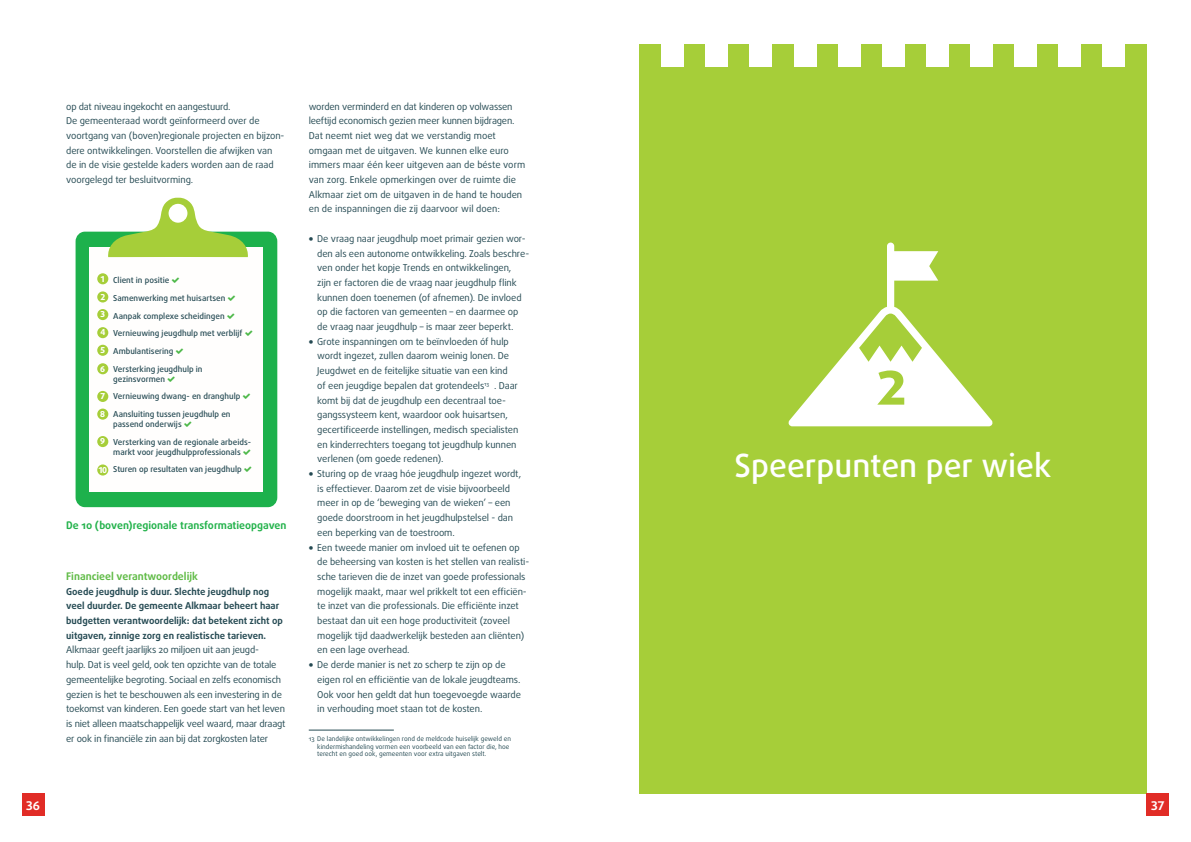
<style>
.page{position:relative;width:1191px;height:842px;background:#fff}
.page>*{position:absolute;margin:0;border:0;box-sizing:border-box;transform-origin:0 0}
.hoofdstuk{font:700 62px "Daxline Pro";color:#a6ce39}
.hoofdstuk-2{font:500 32px "Daxline Pro";color:#fff}
.t1{font:700 12px "Daxline Pro";color:#fff}
.tussenkop{font:700 10.5px "Daxline Pro";color:#23b24b}
.tussenkop-2{font:700 10.5px "Daxline Pro";color:#60bb46}
.body{font:9.5px/14.7px "Daxline Pro";letter-spacing:-.01em;color:#254a53}
.body-2{font:700 9.5px/14.7px "Daxline Pro";color:#254a53}
.t2{font:500 8.2px/17.6px "Daxline Pro";color:#254a53}
.t3{font:800 8.2px/17.6px "Daxline Pro";color:#fff}
.voetnoot{font:6.5px/7.8px "Daxline Pro";color:#254a53}
.s1{font-weight:900}
</style>
<div class="page">
<div style="left:639px;top:44px;width:507px;height:750px;background:#a6ce39"></div>
<div style="left:661px;top:22px;width:22px;height:44px;background:#fff"></div>
<div style="left:706px;top:22px;width:22px;height:44px;background:#fff"></div>
<div style="left:750px;top:22px;width:22px;height:44px;background:#fff"></div>
<div style="left:794px;top:22px;width:22px;height:44px;background:#fff"></div>
<div style="left:838px;top:22px;width:22px;height:44px;background:#fff"></div>
<div style="left:882px;top:22px;width:22px;height:44px;background:#fff"></div>
<div style="left:926px;top:22px;width:22px;height:44px;background:#fff"></div>
<div style="left:970px;top:22px;width:22px;height:44px;background:#fff"></div>
<div style="left:1014px;top:22px;width:22px;height:44px;background:#fff"></div>
<div style="left:1058px;top:22px;width:22px;height:44px;background:#fff"></div>
<div style="left:1102px;top:22px;width:22px;height:44px;background:#fff"></div>
<div style="left:1146px;top:794px;width:23px;height:22px;background:#e12c26"></div>
<div style="left:22px;top:794px;width:22px;height:22px;background:#e12c26"></div>
<hr style="left:309px;top:730px;width:85px;height:1px;background:#254a53">
<svg style="left:788px;top:243px;width:204px;height:183px"></svg>
<div style="left:76px;top:232px;width:201px;height:275px;background:#1db14c;border-radius:10px"></div>
<div style="left:90px;top:247px;width:173px;height:245px;background:#fffefd"></div>
<svg style="left:107px;top:198px;width:142px;height:59px"></svg>
<div style="left:97px;top:273px;width:11px;height:11px;background:#a6ce39;border-radius:50%"></div>
<div style="left:97px;top:291px;width:11px;height:11px;background:#a6ce39;border-radius:50%"></div>
<div style="left:97px;top:309px;width:11px;height:11px;background:#a6ce39;border-radius:50%"></div>
<div style="left:97px;top:327px;width:11px;height:11px;background:#a6ce39;border-radius:50%"></div>
<div style="left:97px;top:345px;width:11px;height:11px;background:#a6ce39;border-radius:50%"></div>
<div style="left:97px;top:363px;width:11px;height:11px;background:#a6ce39;border-radius:50%"></div>
<div style="left:97px;top:391px;width:11px;height:11px;background:#a6ce39;border-radius:50%"></div>
<div style="left:97px;top:409px;width:11px;height:11px;background:#a6ce39;border-radius:50%"></div>
<div style="left:97px;top:436px;width:11px;height:11px;background:#a6ce39;border-radius:50%"></div>
<div style="left:97px;top:464px;width:11px;height:11px;background:#a6ce39;border-radius:50%"></div>
<p class="body" style="left:66px;top:99px;width:166px">op dat niveau ingekocht en aangestuurd.</p>
<p class="body" style="left:66px;top:114px;width:220px">De gemeenteraad wordt geïnformeerd over de voortgang van (boven)regionale projecten en bijzon&shy;dere ontwikkelingen. Voorstellen die afwijken van de in de visie gestelde kaders worden aan de raad voorgelegd ter besluitvorming.</p>
<p class="t3" style="left:101px;top:270px;width:5px">1</p>
<p class="t3" style="left:100px;top:288px;width:6px">2<br>3</p>
<p class="t3" style="left:100px;top:324px;width:6px">4<br>5</p>
<p class="t3" style="left:100px;top:360px;width:6px">6</p>
<p class="t3" style="left:100px;top:387px;width:6px">7<br>8</p>
<p class="t3" style="left:100px;top:433px;width:6px">9</p>
<p class="t3" style="left:99px;top:461px;width:10px">10</p>
<p class="t2" style="left:113px;top:272px;width:131px">Client in positie<br>Samenwerking met huisartsen<br>Aanpak complexe scheidingen<br>Vernieuwing jeugdhulp met verblijf<br>Ambulantisering<br>Versterking jeugdhulp in</p>
<p class="t2" style="left:113px;top:370px;width:129px">gezinsvormen<br>Vernieuwing dwang- en dranghulp<br>Aansluiting tussen jeugdhulp en</p>
<p class="t2" style="left:113px;top:415px;width:139px">passend onderwijs<br>Versterking van de regionale arbeids-</p>
<p class="t2" style="left:113px;top:443px;width:130px">markt voor jeugdhulpprofessionals<br>Sturen op resultaten van jeugdhulp</p>
<p class="tussenkop" style="left:66px;top:518px;width:222px">De 10 (boven)regionale transformatieopgaven</p>
<p class="tussenkop-2" style="left:66px;top:569px;width:133px">Financieel verantwoordelijk</p>
<p class="body-2" style="left:66px;top:584px;width:218px">Goede jeugdhulp is duur. Slechte jeugdhulp nog veel duurder. De gemeente Alkmaar beheert haar budgetten verantwoordelijk: dat betekent zicht op uitgaven, zinnige zorg en realistische tarieven.</p>
<p class="body" style="left:66px;top:643px;width:221px">Alkmaar geeft jaarlijks 20 miljoen uit aan jeugd-<br>hulp. Dat is veel geld, ook ten opzichte van de totale gemeentelijke begroting. Sociaal en zelfs economisch gezien is het te beschouwen als een investering in de toekomst van kinderen. Een goede start van het leven is niet alleen maatschappelijk veel waard, maar draagt er ook in financiële zin aan bij dat zorgkosten later</p>
<p class="body" style="left:309px;top:99px;width:207px">worden verminderd en dat kinderen op volwassen leeftijd economisch gezien meer kunnen bijdragen.</p>
<p class="body" style="left:309px;top:128px;width:218px">Dat neemt niet weg dat we verstandig moet omgaan met de uitgaven. We kunnen elke euro immers maar één keer uitgeven aan de béste vorm van zorg. Enkele opmerkingen over de ruimte die Alkmaar ziet om de uitgaven in de hand te houden en de inspanningen die zij daarvoor wil doen:</p>
<p class="body" style="left:317px;top:231px;width:213px;text-indent:-9px"><span class="s1">•</span> De vraag naar jeugdhulp moet primair gezien wor&shy;den als een autonome ontwikkeling. Zoals beschre&shy;ven onder het kopje Trends en ontwikkelingen,<br>zijn er factoren die de vraag naar jeugdhulp flink kunnen doen toenemen (of afnemen). De invloed op die factoren van gemeenten – en daarmee op de vraag naar jeugdhulp – is maar zeer beperkt.</p>
<p class="body" style="left:317px;top:334px;width:203px;text-indent:-9px"><span class="s1">•</span> Grote inspanningen om te beïnvloeden óf hulp wordt ingezet, zullen daarom weinig lonen. De Jeugdwet en de feitelijke situatie van een kind of een jeugdige bepalen dat grotendeels<sup>13</sup> . Daar komt bij dat de jeugdhulp een decentraal toe&shy;gangssysteem kent, waardoor ook huisartsen, gecertificeerde instellingen, medisch specialisten en kinderrechters toegang tot jeugdhulp kunnen verlenen (om goede redenen).</p>
<p class="body" style="left:317px;top:466px;width:205px;text-indent:-9px"><span class="s1">•</span> Sturing op de vraag hóe jeugdhulp ingezet wordt, is effectiever. Daarom zet de visie bijvoorbeeld meer in op de ‘beweging van de wieken’ – een goede doorstroom in het jeugdhulpstelsel - dan een beperking van de toestroom.</p>
<p class="body" style="left:317px;top:540px;width:213px;text-indent:-9px"><span class="s1">•</span> Een tweede manier om invloed uit te oefenen op de beheersing van kosten is het stellen van realisti&shy;sche tarieven die de inzet van goede professionals mogelijk maakt, maar wel prikkelt tot een efficiën&shy;te inzet van die professionals. Die efficiënte inzet bestaat dan uit een hoge productiviteit (zoveel mogelijk tijd daadwerkelijk besteden aan cliënten) en een lage overhead.</p>
<p class="body" style="left:317px;top:657px;width:205px;text-indent:-9px"><span class="s1">•</span> De derde manier is net zo scherp te zijn op de eigen rol en efficiëntie van de lokale jeugdteams.<br>Ook voor hen geldt dat hun toegevoegde waarde in verhouding moet staan tot de kosten.</p>
<p class="voetnoot" style="left:317px;top:734px;width:195px;text-indent:-9px">13 De landelijke ontwikkelingen rond de meldcode huiselijk geweld en kindermishandeling vormen een voorbeeld van een factor die, hoe terecht en goed ook, gemeenten voor extra uitgaven stelt.</p>
<p class="hoofdstuk" style="left:876px;top:341px;width:32px">2</p>
<p class="hoofdstuk-2" style="left:734px;top:444px;width:318px">Speerpunten per wiek</p>
<p class="t1" style="left:26px;top:797px;width:15px">36</p>
<p class="t1" style="left:1151px;top:797px;width:15px">37</p>
</div>
